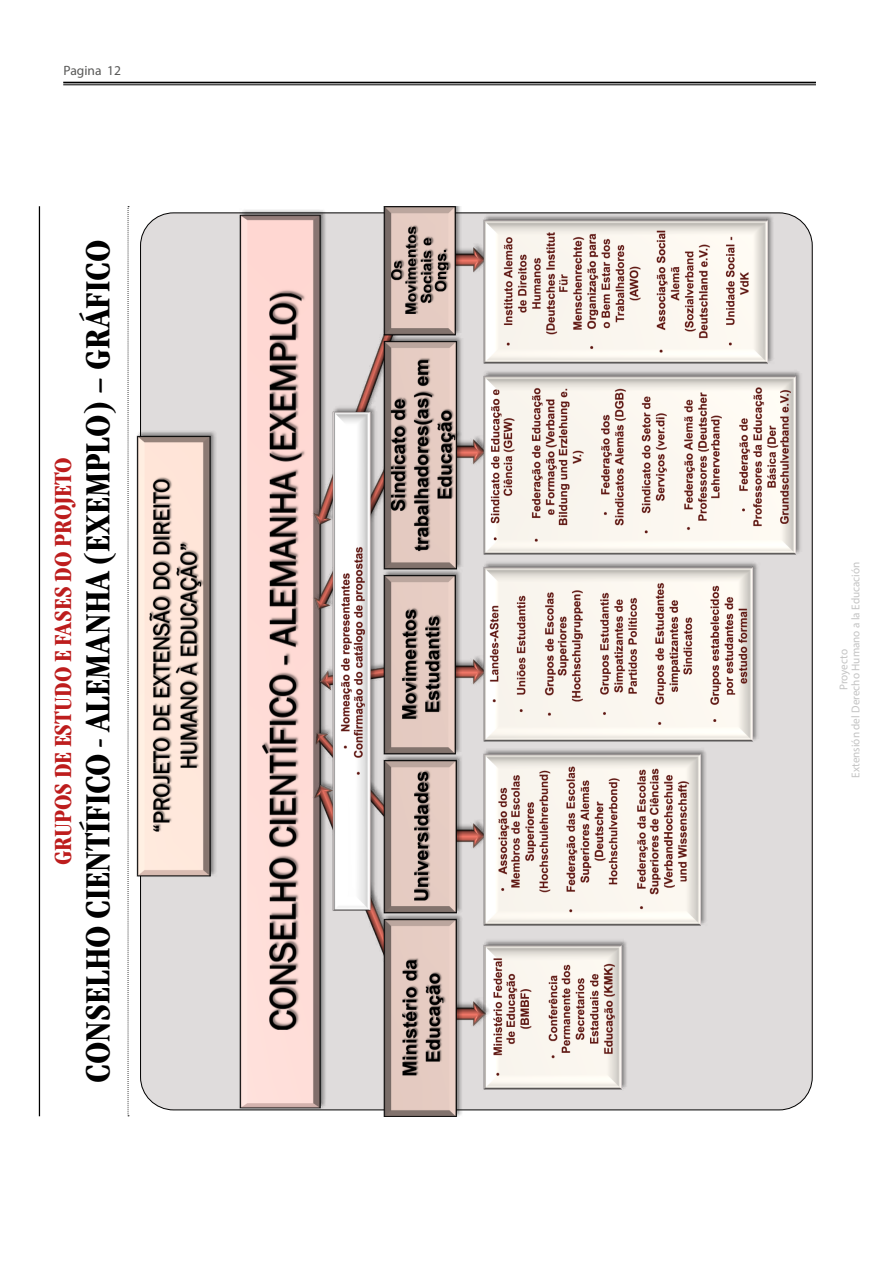
<style>
.page{position:relative;width:893px;height:1263px;background:#fff}
.page>*{position:absolute;margin:0;border:0;box-sizing:border-box;transform-origin:0 0}
.t1{font:700 condensed 34.5px "Garamond Itc TOT";color:#000}
.t2{font:700 condensed 24px "Garamond Itc TOT";color:#bd1d1d}
.t3{font:13.5px "Myriad Pro";color:#575756}
.t4{font:11.4px/12px "Myriad Pro";color:#c4c4c4;text-align:center}
</style>
<div class="page">
<hr style="left:63px;top:82px;width:753px;height:1px;background:#000">
<hr style="left:63px;top:85px;width:753px;height:1px;background:#000">
<svg style="left:128px;top:206px;width:1px;height:910px"></svg>
<hr style="left:39px;top:206px;width:1px;height:910px;background:#000">
<div style="left:141px;top:213px;width:671px;height:897px;background:#dfdcdc;border-radius:33px"></div>
<img style="left:483px;top:940px;width:144px;height:150px">
<img style="left:470px;top:988px;width:29px;height:45px">
<img style="left:136px;top:423px;width:80px;height:460px">
<img style="left:233px;top:210px;width:101px;height:901px">
<img style="left:305px;top:825px;width:71px;height:170px">
<img style="left:305px;top:720px;width:21px;height:105px">
<img style="left:312px;top:653px;width:14px;height:45px">
<img style="left:305px;top:277px;width:70px;height:171px">
<img style="left:305px;top:448px;width:21px;height:170px">
<img style="left:326px;top:399px;width:50px;height:519px">
<img style="left:376px;top:920px;width:94px;height:196px">
<img style="left:470px;top:820px;width:7px;height:29px">
<img style="left:469px;top:244px;width:8px;height:29px">
<img style="left:475px;top:436px;width:2px;height:28px">
<img style="left:469px;top:656px;width:8px;height:29px">
<img style="left:376px;top:762px;width:94px;height:158px">
<img style="left:376px;top:576px;width:93px;height:186px">
<img style="left:375px;top:342px;width:100px;height:234px">
<img style="left:376px;top:206px;width:93px;height:136px">
<img style="left:477px;top:749px;width:229px;height:177px">
<img style="left:477px;top:562px;width:281px;height:180px">
<img style="left:477px;top:371px;width:324px;height:184px">
<img style="left:477px;top:212px;width:303px;height:152px">
<p class="t3" style="left:64px;top:62px;width:59px">Pagina 12</p>
<h1 class="t1" style="left:78px;top:1082px;width:844px;rotate:-90deg">CONSELHO CIENTÍFICO - ALEMANHA (EXEMPLO) – GRÁFICO</h1>
<h2 class="t2" style="left:49px;top:865px;width:410px;rotate:-90deg">GRUPOS DE ESTUDO E FASES DO PROJETO</h2>
<p class="t4" style="left:837px;top:778px;width:218px;rotate:-90deg">Proyecto<br>Extensión del Derecho Humano a la Educación</p>
</div>
